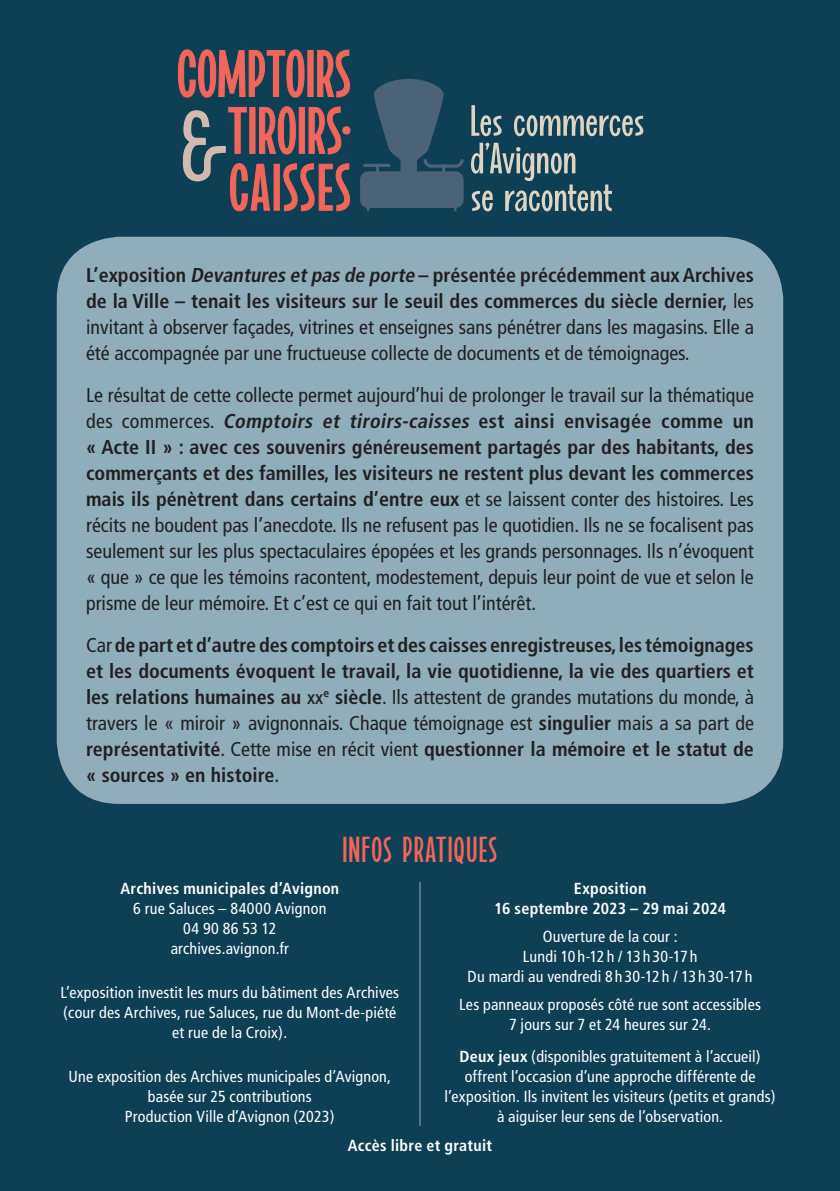
<style>
.page{position:relative;width:840px;height:1191px;background:#fff}
.page>*{position:absolute;margin:0;border:0;box-sizing:border-box;transform-origin:0 0}
.t1{font:36px "Firecracker";letter-spacing:.05em;color:#f2655a}
.t2{font:condensed 20px/26px "Frutiger";color:#231f20;text-align:justify}
.t3{font:700 condensed 20px/26px "Frutiger";color:#231f20;text-align:justify}
.t4{font:condensed 16px/20px "Frutiger";letter-spacing:.01em;color:#fff;text-align:center}
.t5{font:700 condensed 16px "Frutiger";letter-spacing:.015em;color:#fff}
.s1{font-weight:700}
.s2{font-weight:700;font-style:italic}
.s3{font-weight:400}
.s4{font-size:14px}
</style>
<div class="page">
<div style="left:0;top:0;width:839px;height:1191px;background:#0d4054"></div>
<div style="left:57px;top:237px;width:725px;height:567px;background:#8faeba;border-radius:62px"></div>
<hr style="left:364px;top:164px;width:25px;height:3px;background:#4c6275">
<div style="left:360px;top:171px;width:103px;height:37px;border:3px solid #4c6275;border-radius:7px"></div>
<svg style="left:366px;top:79px;width:277px;height:133px"></svg>
<svg style="left:183px;top:106px;width:167px;height:105px"></svg>
<svg style="left:178px;top:49px;width:172px;height:49px"></svg>
<hr style="left:419px;top:882px;width:1px;height:243px;background:#8faeba">
<p class="t2" style="left:86px;top:262px;width:669px"><span class="s1">L’exposition</span> <span class="s2">Devantures etpas de porte</span> <span class="s1">– présentée précédemment aux Archives de la Ville – tenait les visiteurs sur le seuil des commerces du siècle dernier,</span> les invitant à observer façades, vitrines et enseignes sans pénétrer dans les magasins. Elle a été accompagnée par une fructueuse collecte de documents et de témoignages.</p>
<p class="t2" style="left:86px;top:382px;width:669px">Le résultat de cette collecte permet aujourd’hui de prolonger le travail sur la thématique des commerces. <span class="s2">Comptoirs et tiroirs-caisses</span> <span class="s1">est ainsi envisagée comme un « Acte II » : avec ces souvenirs généreusement partagés par des habitants, des commerçants et des familles, les visiteurs ne restent plus devant les commerces mais ils pénètrent dans certains d’entre eux</span> et se laissent conter des histoires. Les récits ne boudent pas l’anecdote. Ils ne refusent pas le quotidien. Ils ne se focalisent pas seulement sur les plus spectaculaires épopées et les grands personnages. Ils n’évoquent « que » ce que les témoins racontent, modestement, depuis leur point de vue et selon le prisme de leur mémoire. Et c’est ce qui en fait tout l’intérêt.</p>
<p class="t3" style="left:86px;top:632px;width:669px"><span class="s3">Car</span> de part et d’autre des comptoirs et des caisses enregistreuses, les témoignages et les documents évoquent le travail, la vie quotidienne, la vie des quartiers et les relations humaines au <span class="s4">xx</span><sup>e</sup> siècle<span class="s3">. Ils attestent de grandes mutations du monde, à travers le « miroir » avignonnais. Chaque témoignage est</span> singulier <span class="s3">mais a sa part de </span>représentativité<span class="s3">. Cette mise en récit vient</span> questionner la mémoire et le statut de « sources » en histoire<span class="s3">.</span></p>
<p class="t1" style="left:342px;top:835px;width:156px">INFOS PRATIQUES</p>
<p class="t5" style="left:120px;top:879px;width:220px">Archives municipales d’Avignon</p>
<p class="t4" style="left:133px;top:898px;width:194px">6 rue Saluces – 84000 Avignon</p>
<p class="t4" style="left:183px;top:918px;width:94px">04 90 86 53 12</p>
<p class="t4" style="left:170px;top:938px;width:120px">archives.avignon.fr</p>
<p class="t4" style="left:60px;top:982px;width:340px">L’exposition investit les murs du bâtiment des Archives (cour des Archives, rue Saluces, rue du Mont-de-piété et rue de la Croix).</p>
<p class="t4" style="left:69px;top:1066px;width:324px">Une exposition des Archives municipales d’Avignon, basée sur 25 contributions</p>
<p class="t4" style="left:125px;top:1106px;width:211px">Production Ville d’Avignon (2023)</p>
<p class="t5" style="left:573px;top:879px;width:74px">Exposition</p>
<p class="t5" style="left:494px;top:899px;width:233px">16 septembre 2023 – 29 mai 2024</p>
<p class="t4" style="left:542px;top:926px;width:136px">Ouverture de la cour :</p>
<p class="t4" style="left:522px;top:946px;width:176px">Lundi 10h-12h / 13h30-17h</p>
<p class="t4" style="left:467px;top:966px;width:286px">Du mardi au vendredi 8 h 30-12 h / 13 h 30-17 h</p>
<p class="t4" style="left:459px;top:994px;width:303px">Les panneaux proposés côté rue sont accessibles</p>
<p class="t4" style="left:509px;top:1014px;width:203px">7 jours sur 7 et 24 heures sur 24.</p>
<p class="t4" style="left:444px;top:1046px;width:332px"><span class="s1">Deux jeux</span> (disponibles gratuitement à l’accueil) offrent l’occasion d’une approche différente de l’exposition. Ils invitent les visiteurs (petits et grands) à aiguiser leur sens de l’observation.</p>
<p class="t5" style="left:348px;top:1135px;width:146px">Accès libre et gratuit</p>
</div>
